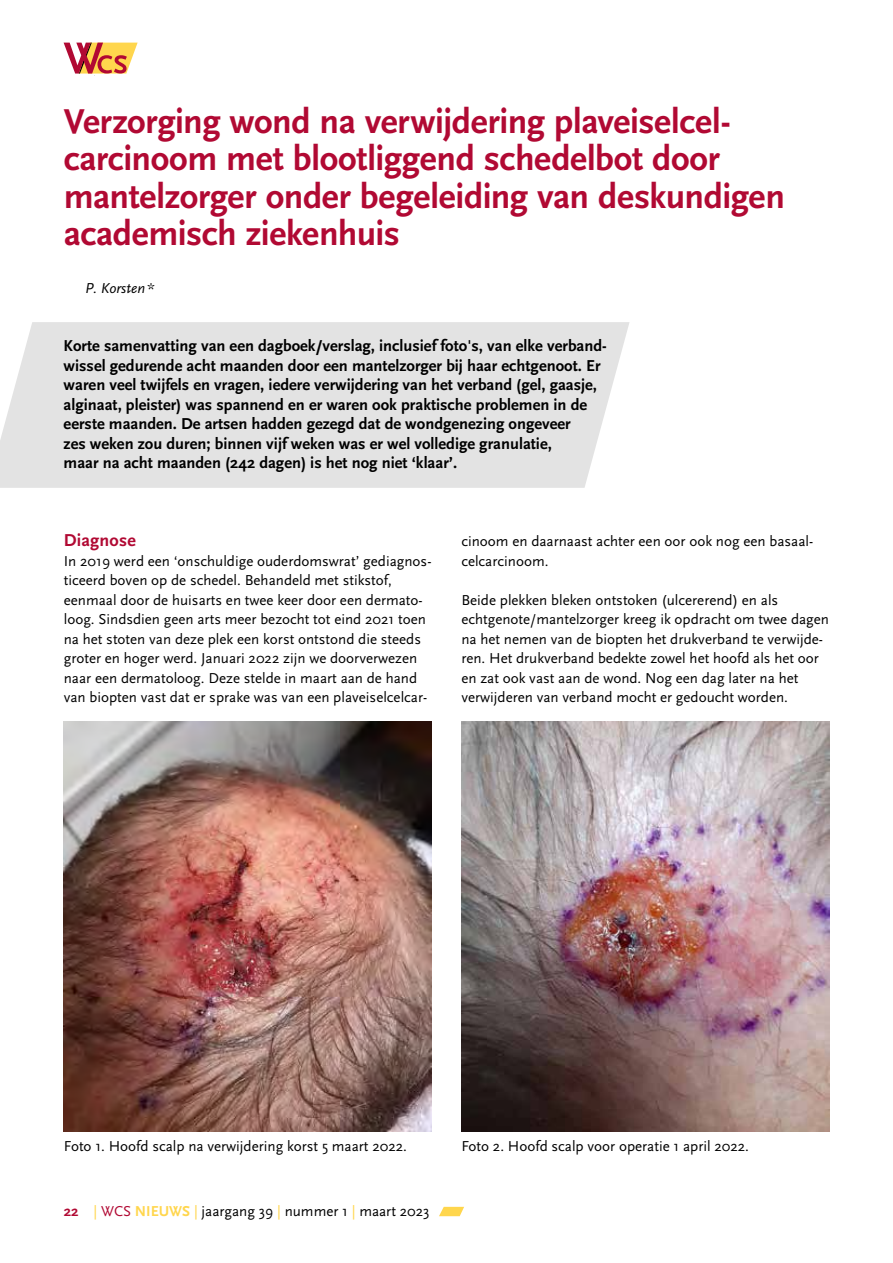
<style>
.page{position:relative;width:893px;height:1263px;background:#fff}
.page>*{position:absolute;margin:0;border:0;box-sizing:border-box;transform-origin:0 0}
.t1{font:700 36px/37.5px "Scala Sans";letter-spacing:-.01em;color:#b10933}
.t2{font:700 18px "Scala Sans";letter-spacing:.01em;color:#b10933}
.t3{font:700 16.5px/19.5px "Scala Sans";color:#000}
.t4{font:15px/19.5px "Scala Sans";color:#000}
.t5{font:italic 15px "Scala Sans";color:#000}
.s1{font-weight:700;color:#b10933}
.s2{color:#ffd64d}
.s3{color:#b10933}
.s4{font-weight:700;color:#ffd64d}
</style>
<div class="page">
<svg style="left:63px;top:42px;width:75px;height:2px"></svg>
<svg style="left:64px;top:43px;width:74px;height:31px"></svg>
<svg style="left:439px;top:1207px;width:25px;height:9px"></svg>
<div style="left:0;top:322px;width:629px;height:166px;background:#e3e3e3"></div>
<img style="left:64px;top:722px;width:368px;height:409px">
<img style="left:461px;top:722px;width:368px;height:409px">
<h1 class="t1" style="left:64px;top:103px;width:723px">Verzorging wond na verwijdering plaveiselcel&shy;carcinoom met blootliggend schedelbot door mantelzorger onder begeleiding van deskundigen academisch ziekenhuis</h1>
<p class="t5" style="left:85px;top:280px;width:71px">P. Korsten*</p>
<p class="t3" style="left:64px;top:337px;width:545px">Korte samenvatting van een dagboek/verslag, inclusief foto's, van elke verband&shy;wissel gedurende acht maanden door een mantelzorger bij haar echtgenoot. Er waren veel twijfels en vragen, iedere verwijdering van het verband (gel, gaasje, alginaat, pleister) was spannend en er waren ook praktische problemen in de eerste maanden. De artsen hadden gezegd dat de wondgenezing ongeveer<br>zes weken zou duren; binnen vijf weken was er wel volledige granulatie,<br>maar na acht maanden (242 dagen) is het nog niet ‘klaar’.</p>
<p class="t2" style="left:64px;top:531px;width:73px">Diagnose</p>
<p class="t4" style="left:64px;top:551px;width:369px">In 2019 werd een ‘onschuldige ouderdomswrat’ gediagnos&shy;ticeerd boven op de schedel. Behandeld met stikstof, eenmaal door de huisarts en twee keer door een dermato&shy;loog. Sindsdien geen arts meer bezocht tot eind 2021 toen na het stoten van deze plek een korst ontstond die steeds groter en hoger werd. Januari 2022 zijn we doorverwezen naar een dermatoloog. Deze stelde in maart aan de hand van biopten vast dat er sprake was van een plaveiselcelcar-</p>
<p class="t4" style="left:461px;top:532px;width:353px">cinoom en daarnaast achter een oor ook nog een basaal&shy;celcarcinoom.</p>
<p class="t4" style="left:461px;top:590px;width:369px">Beide plekken bleken ontstoken (ulcererend) en als echtgenote/mantelzorger kreeg ik opdracht om twee dagen na het nemen van de biopten het drukverband te verwijde&shy;ren. Het drukverband bedekte zowel het hoofd als het oor en zat ook vast aan de wond. Nog een dag later na het verwijderen van verband mocht er gedoucht worden.</p>
<p class="t4" style="left:64px;top:1136px;width:345px">Foto 1. Hoofd scalp na verwijdering korst 5 maart 2022.</p>
<p class="t4" style="left:461px;top:1136px;width:289px">Foto 2. Hoofd scalp voor operatie 1 april 2022.</p>
<p class="t4" style="left:64px;top:1202px;width:367px"><span class="s1">22</span> <span class="s2">|</span> <span class="s3">WCS</span> <span class="s4">NIEUWS</span> <span class="s2">|</span> jaargang 39 <span class="s2">|</span> nummer 1 <span class="s2">|</span> maart 2023</p>
</div>
